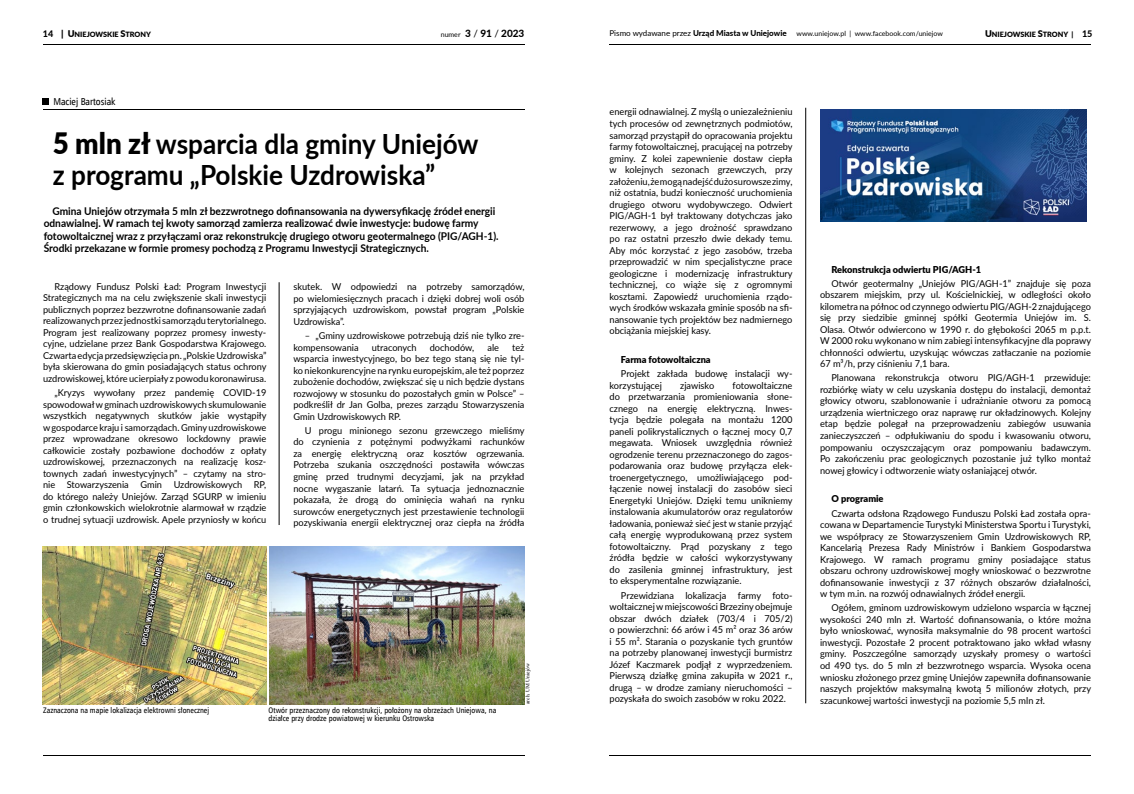
<style>
.page{position:relative;width:1134px;height:794px;background:#fff}
.page>*{position:absolute;margin:0;border:0;box-sizing:border-box;transform-origin:0 0}
.t1{font:700 27.8px/30.9px "Lato";color:#000;scale:.94 1}
.t2{font:700 10.7px/12.2px "Lato";color:#000;scale:.95 1}
.t3{font:10px "Humnst 777 Cn EU";color:#000}
.t4{font:800 10px "Lato";color:#000}
.t5{font:9.5px/11.5px "Lato";color:#000;text-align:justify}
.t6{font:900 9.5px "Lato";color:#000}
.t7{font:8px/8px "Humnst 777 Cn EU";color:#000}
.t8{font:900 7.2px "Lato";color:#000}
.t9{font:7px "Lato";color:#000}
.t10{font:5.4px "Times New Roman";color:#000}
.s1{font-weight:800;font-size:9px}
.s2{font-size:9.2px}
.s3{font-weight:400;font-size:7px}
.s4{font-weight:400}
.s5{font-size:8px}
.s6{font-weight:800;font-size:8px}
.s7{font-weight:900;font-size:29.5px}
</style>
<div class="page">
<hr style="left:43px;top:44px;width:481px;height:1px;background:#000">
<hr style="left:43px;top:755px;width:481px;height:1px;background:#000">
<hr style="left:609px;top:44px;width:482px;height:1px;background:#000">
<hr style="left:609px;top:755px;width:482px;height:1px;background:#000">
<hr style="left:43px;top:110px;width:481px;height:1px;background:#000">
<div style="left:43px;top:98px;width:6px;height:7px;background:#000"></div>
<hr style="left:279px;top:282px;width:1px;height:243px;background:#000">
<hr style="left:805px;top:108px;width:1px;height:595px;background:#000">
<img style="left:43px;top:546px;width:223px;height:158px">
<img style="left:269px;top:546px;width:255px;height:158px">
<img style="left:820px;top:110px;width:266px;height:112px">
<p class="t8" style="left:43px;top:29px;width:110px"><span class="s1">14</span> <span class="s2">| U</span>NIEJOWSKIE <span class="s2">S</span>TRONY</p>
<p class="t4" style="left:441px;top:26px;width:85px"><span class="s3">numer</span> 3 <span class="s4">/</span> 91 <span class="s4">/</span> 2023</p>
<p class="t9" style="left:609px;top:28px;width:335px"><span class="s5">Pismo wydawane przez</span> <span class="s6">Urząd Miasta w Uniejowie</span> www.uniejow.pl | www.facebook.com/uniejow</p>
<p class="t8" style="left:985px;top:29px;width:109px"><span class="s2">U</span>NIEJOWSKIE <span class="s2">S</span>TRONY | <span class="s1">15</span></p>
<p class="t3" style="left:53px;top:95px;width:64px">Maciej Bartosiak</p>
<h1 class="t1" style="left:53px;top:127px;width:454px"><span class="s7">5 mln zł</span> wsparcia dla gminy Uniejów z programu „Polskie Uzdrowiska”</h1>
<p class="t2" style="left:44px;top:205px;width:480px;text-indent:9px">Gmina Uniejów otrzymała 5 mln zł bezzwrotnego dofinansowania na dywersyfikację źródeł energii odnawialnej. W ramach tej kwoty samorząd zamierza realizować dwie inwestycje: budowę farmy fotowoltaicznej wraz z przyłączami oraz rekonstrukcję drugiego otworu geotermalnego (PIG/AGH-1).<br>Środki przekazane w formie promesy pochodzą z Programu Inwestycji Strategicznych.</p>
<p class="t5" style="left:43px;top:280px;width:225px;text-indent:11px">Rządowy Fundusz Polski Ład: Program Inwestycji Strategicznych ma na celu zwiększenie skali inwestycji publicznych poprzez bezzwrotne dofinansowanie zadań realizowanych przez jednostki samorządu terytorialnego.<br>Program jest realizowany poprzez promesy inwesty&shy;cyjne, udzielane przez Bank Gospodarstwa Krajowego.<br>Czwarta edycja przedsięwzięcia pn.„Polskie Uzdrowiska” była skierowana do gmin posiadających status ochrony uzdrowiskowej, które ucierpiały z powodu koronawirusa.</p>
<p class="t5" style="left:43px;top:387px;width:225px;text-indent:11px">„Kryzys wywołany przez pandemię COVID-19 spowodował wgminach uzdrowiskowych skumulowanie wszystkich negatywnych skutków jakie wystąpiły wgospodarce kraju i samorządach. Gminy uzdrowiskowe przez wprowadzane okresowo lockdowny prawie całkowicie zostały pozbawione dochodów z opłaty uzdrowiskowej, przeznaczonych na realizację kosz&shy;townych zadań inwestycyjnych” – czytamy na stro&shy;nie Stowarzyszenia Gmin Uzdrowiskowych RP, do którego należy Uniejów. Zarząd SGURP w imieniu gmin członkowskich wielokrotnie alarmował w rządzie o trudnej sytuacji uzdrowisk. Apele przyniosły w końcu</p>
<p class="t5" style="left:293px;top:280px;width:233px">skutek. W odpowiedzi na potrzeby samorządów, po wielomiesięcznych pracach i dzięki dobrej woli osób sprzyjających uzdrowiskom, powstał program „Polskie Uzdrowiska”.</p>
<p class="t5" style="left:293px;top:329px;width:233px;text-indent:11px">– „Gminy uzdrowiskowe potrzebują dziś nie tylko zre&shy;kompensowania</p>
<p class="t5" style="left:372px;top:341px;width:47px">utraconych</p>
<p class="t5" style="left:430px;top:341px;width:46px">dochodów,</p>
<p class="t5" style="left:487px;top:341px;width:13px">ale</p>
<p class="t5" style="left:293px;top:341px;width:233px;text-indent:219px">też wsparcia inwestycyjnego, bo bez tego staną się nie tyl&shy;ko niekonkurencyjne na rynku europejskim, ale też poprzez zubożenie dochodów, zwiększać się u nich będzie dystans rozwojowy w stosunku do pozostałych gmin w Polsce” – podkreślił dr Jan Golba, prezes zarządu Stowarzyszenia Gmin Uzdrowiskowych RP.</p>
<p class="t5" style="left:293px;top:424px;width:233px;text-indent:11px">U progu minionego sezonu grzewczego mieliśmy do czynienia z potężnymi podwyżkami rachunków za energię elektryczną oraz kosztów ogrzewania.<br>Potrzeba szukania oszczędności postawiła wówczas gminę przed trudnymi decyzjami, jak na przykład nocne wygaszanie latarń. Ta sytuacja jednoznacznie pokazała, że drogą do ominięcia wahań na rynku surowców energetycznych jest przestawienie technologii pozyskiwania energii elektrycznej oraz ciepła na źródła</p>
<p class="t10" style="left:524px;top:704px;width:42px;rotate:-90deg">arch. UM Uniejów</p>
<p class="t7" style="left:43px;top:706px;width:168px">Zaznaczona na mapie lokalizacja elektrowni słonecznej</p>
<p class="t7" style="left:269px;top:706px;width:229px">Otwór przeznaczony do rekonstrukcji, położony na obrzeżach Uniejowa, na działce przy drodze powiatowej w kierunku Ostrowska</p>
<p class="t5" style="left:609px;top:106px;width:185px">energii odnawialnej. Z myślą o uniezależnieniu tych procesów od zewnętrznych podmiotów, samorząd przystąpił do opracowania projektu farmy fotowoltaicznej, pracującej na potrzeby gminy. Z kolei zapewnienie dostaw ciepła w kolejnych sezonach grzewczych, przy założeniu, żemogą nadejść dużo surowsze zimy, niż ostatnia, budzi konieczność uruchomienia drugiego otworu wydobywczego. Odwiert PIG/AGH-1 był traktowany dotychczas jako rezerwowy, a jego drożność sprawdzano po raz ostatni przeszło dwie dekady temu.<br>Aby móc korzystać z jego zasobów, trzeba przeprowadzić w nim specjalistyczne prace geologiczne i modernizację infrastruktury technicznej, co wiąże się z ogromnymi kosztami. Zapowiedź uruchomienia rządo&shy;wych środków wskazała gminie sposób na sfi&shy;nansowanie tych projektów bez nadmiernego obciążania miejskiej kasy.</p>
<p class="t6" style="left:621px;top:352px;width:91px">Farma fotowoltaiczna</p>
<p class="t5" style="left:609px;top:367px;width:184px;text-indent:11px">Projekt zakłada budowę instalacji wy&shy;korzystującej</p>
<p class="t5" style="left:609px;top:379px;width:185px;text-indent:123px">fotowoltaiczne do przetwarzania promieniowania słone&shy;cznego na energię elektryczną. Inwes&shy;tycja będzie polegała na montażu 1200 paneli polikrystalicznych o łącznej mocy 0,7 megawata. Wniosek uwzględnia również ogrodzenie terenu przeznaczonego do zagos&shy;podarowania oraz budowę przyłącza elek&shy;troenergetycznego, umożliwiającego pod&shy;łączenie nowej instalacji do zasobów sieci Energetyki Uniejów. Dzięki temu unikniemy instalowania akumulatorów oraz regulatorów ładowania, ponieważ sieć jest w stanie przyjąć całą energię wyprodukowaną przez system fotowoltaiczny. Prąd pozyskany z tego źródła będzie w całości wykorzystywany do zasilenia gminnej infrastruktury, jest to eksperymentalne rozwiązanie.</p>
<p class="t5" style="left:609px;top:589px;width:185px;text-indent:11px">Przewidziana lokalizacja farmy foto&shy;woltaicznej w miejscowości Brzeziny obejmuje obszar dwóch działek (703/4 i 705/2) o powierzchni: 66 arów i 45 m² oraz 36 arów i 55 m². Starania o pozyskanie tych gruntów na potrzeby planowanej inwestycji burmistrz Józef Kaczmarek podjął z wyprzedzeniem.<br>Pierwszą działkę gmina zakupiła w 2021 r., drugą – w drodze zamiany nieruchomości – pozyskała do swoich zasobów w roku 2022.</p>
<p class="t5" style="left:680px;top:379px;width:36px">zjawisko</p>
<p class="t6" style="left:831px;top:262px;width:151px">Rekonstrukcja odwiertu PIG/AGH-1</p>
<p class="t5" style="left:820px;top:277px;width:273px;text-indent:11px">Otwór geotermalny „Uniejów PIG/AGH-1” znajduje się poza obszarem miejskim, przy ul. Kościelnickiej, w odległości około kilometra na północ od czynnego odwiertu PIG/AGH-2 znajdującego się przy siedzibie gminnej spółki Geotermia Uniejów im. S.<br>Olasa. Otwór odwiercono w 1990 r. do głębokości 2065 m p.p.t.<br>W 2000 roku wykonano w nim zabiegi intensyfikacyjne dla poprawy chłonności odwiertu, uzyskując wówczas zatłaczanie na poziomie 67 m³/h, przy ciśnieniu 7,1 bara.</p>
<p class="t5" style="left:820px;top:372px;width:273px;text-indent:11px">Planowana rekonstrukcja otworu PIG/AGH-1 przewiduje: rozbiórkę wiaty w celu uzyskania dostępu do instalacji, demontaż głowicy otworu, szablonowanie i udrażnianie otworu za pomocą urządzenia wiertniczego oraz naprawę rur okładzinowych. Kolejny etap będzie polegał na przeprowadzeniu zabiegów usuwania zanieczyszczeń – odpłukiwaniu do spodu i kwasowaniu otworu, pompowaniu oczyszczającym oraz pompowaniu badawczym.<br>Po zakończeniu prac geologicznych pozostanie już tylko montaż nowej głowicy i odtworzenie wiaty osłaniającej otwór.</p>
<p class="t6" style="left:831px;top:491px;width:54px">O programie</p>
<p class="t5" style="left:820px;top:507px;width:272px;text-indent:11px">Czwarta odsłona Rządowego Funduszu Polski Ład została opra&shy;cowana w Departamencie Turystyki Ministerstwa Sportu i Turystyki, we współpracy ze Stowarzyszeniem Gmin Uzdrowiskowych RP, Kancelarią Prezesa Rady Ministrów i Bankiem Gospodarstwa Krajowego. W ramach programu gminy posiadające status obszaru ochrony uzdrowiskowej mogły wnioskować o bezzwrotne dofinansowanie inwestycji z 37 różnych obszarów działalności, w tym m.in. na rozwój odnawialnych źródeł energii.</p>
<p class="t5" style="left:820px;top:602px;width:273px;text-indent:11px">Ogółem, gminom uzdrowiskowym udzielono wsparcia w łącznej wysokości 240 mln zł. Wartość dofinansowania, o które można było wnioskować, wynosiła maksymalnie do 98 procent wartości inwestycji. Pozostałe 2 procent potraktowano jako wkład własny gminy. Poszczególne samorządy uzyskały promesy o wartości od 490 tys. do 5 mln zł bezzwrotnego wsparcia. Wysoka ocena wniosku złożonego przez gminę Uniejów zapewniła dofinansowanie naszych projektów maksymalną kwotą 5 milionów złotych, przy szacunkowej wartości inwestycji na poziomie 5,5 mln zł.</p>
</div>
